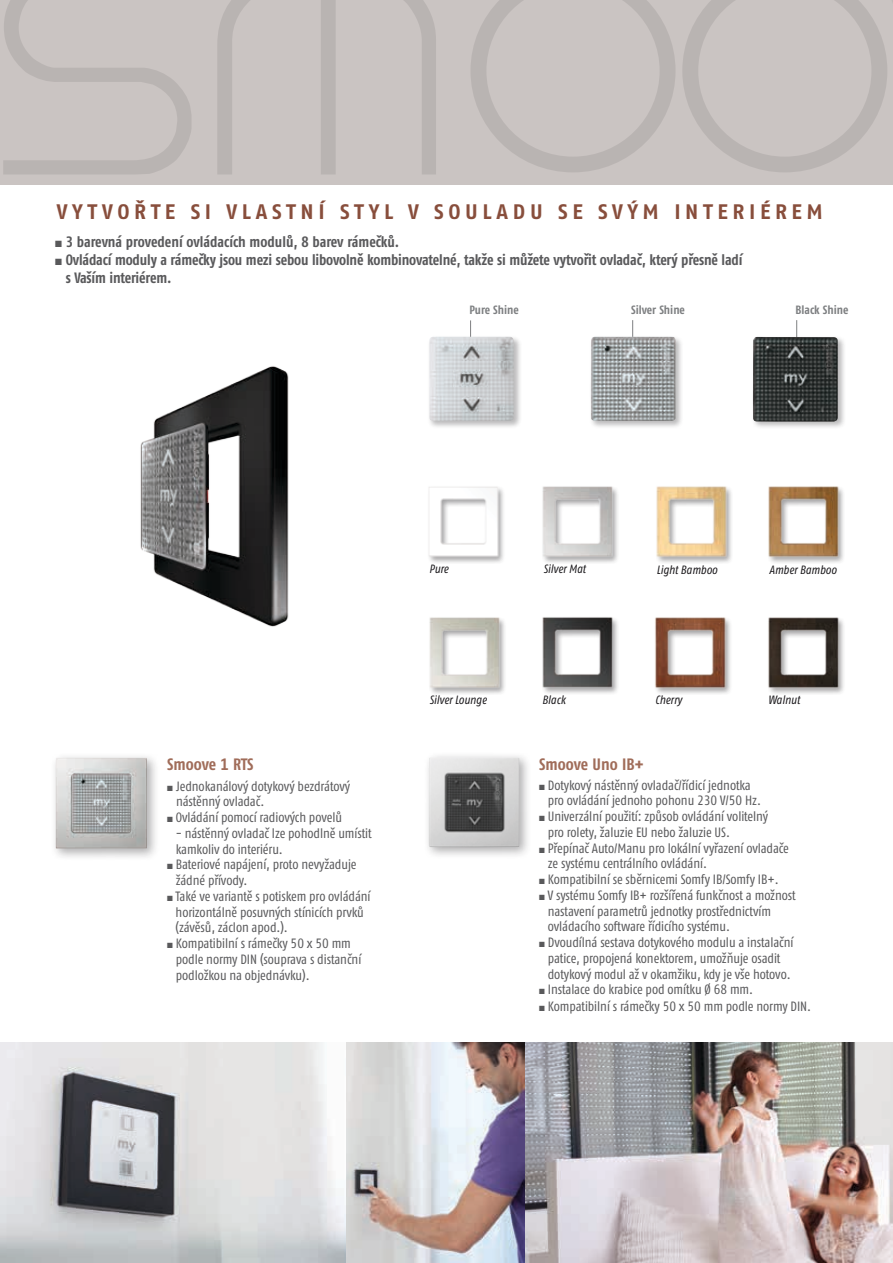
<style>
.page{position:relative;width:893px;height:1263px;background:#fff}
.page>*{position:absolute;margin:0;border:0;box-sizing:border-box;transform-origin:0 0}
.t1{font:700 21px "Fago Pro";letter-spacing:.22em;color:#884e3c}
.t2{font:700 condensed 16.5px "Fago Pro";color:#a06c59}
.t3{font:700 condensed 15px/18px "Fago Pro";letter-spacing:-.01em;color:#59595b}
.t4{font:condensed 13.5px/15.8px "Fago Pro";letter-spacing:-.005em;color:#59595b}
.t5{font:italic condensed 12px "Fago Pro";color:#1a181b}
.t6{font:700 condensed 12px "Fago Pro";color:#7e8082}
</style>
<div class="page">
<img style="left:0;top:1043px;width:347px;height:220px">
<img style="left:525px;top:1043px;width:368px;height:220px">
<img style="left:347px;top:1043px;width:178px;height:220px">
<div style="left:428px;top:617px;width:78px;height:79px;background:#1a181b;opacity:.4"></div>
<img style="left:428px;top:617px;width:76px;height:75px">
<div style="left:542px;top:617px;width:78px;height:78px;background:#f3f3f3"></div>
<img style="left:542px;top:617px;width:76px;height:75px">
<div style="left:541px;top:485px;width:79px;height:80px;background:#1a181b;opacity:.4"></div>
<img style="left:541px;top:485px;width:77px;height:76px">
<div style="left:427px;top:485px;width:78px;height:80px;background:#1a181b;opacity:.4"></div>
<img style="left:427px;top:485px;width:76px;height:76px">
<div style="left:654px;top:616px;width:78px;height:80px;background:#1a181b;opacity:.4"></div>
<img style="left:654px;top:616px;width:76px;height:76px">
<div style="left:767px;top:486px;width:78px;height:79px;background:#1a181b;opacity:.4"></div>
<img style="left:767px;top:486px;width:76px;height:75px">
<div style="left:767px;top:616px;width:78px;height:80px;background:#1a181b;opacity:.4"></div>
<img style="left:767px;top:616px;width:76px;height:76px">
<div style="left:655px;top:486px;width:78px;height:79px;background:#1a181b;opacity:.4"></div>
<img style="left:655px;top:486px;width:76px;height:75px">
<img style="left:140px;top:366px;width:149px;height:261px">
<hr style="left:796px;top:320px;width:1px;height:31px;background:#7e8082">
<hr style="left:632px;top:320px;width:1px;height:31px;background:#7e8082">
<hr style="left:470px;top:320px;width:1px;height:31px;background:#7e8082">
<div style="left:428px;top:335px;width:94px;height:94px;background:#1a181b;opacity:.3"></div>
<img style="left:429px;top:337px;width:85px;height:84px">
<div style="left:589px;top:335px;width:95px;height:94px;background:#1a181b;opacity:.3"></div>
<img style="left:591px;top:337px;width:85px;height:84px">
<div style="left:751px;top:335px;width:95px;height:95px;background:#1a181b;opacity:.3"></div>
<img style="left:753px;top:337px;width:85px;height:85px">
<div style="left:50px;top:752px;width:110px;height:109px;background:#1a181b;opacity:.35"></div>
<img style="left:56px;top:758px;width:91px;height:90px">
<img style="left:72px;top:773px;width:59px;height:59px">
<div style="left:423px;top:752px;width:109px;height:108px;background:#1a181b;opacity:.35"></div>
<img style="left:429px;top:757px;width:90px;height:90px">
<div style="left:0;top:0;width:893px;height:184px;background:#cac4c2"></div>
<svg style="left:3px;top:0;width:188px;height:174px"></svg>
<svg style="left:217px;top:0;width:219px;height:174px"></svg>
<svg style="left:471px;top:0;width:204px;height:172px"></svg>
<svg style="left:682px;top:0;width:211px;height:172px"></svg>
<h1 class="t1" style="left:57px;top:199px;width:515px">VYTVOŘTE SI VLASTNÍ STYL V SOULADU SE</h1>
<h1 class="t1" style="left:598px;top:199px;width:223px">SV ÝM INTERIÉREM</h1>
<p class="t3" style="left:55px;top:233px;width:345px">■ 3 barevná provedení ovládacích modulů, 8 barev rámečků.</p>
<p class="t3" style="left:66px;top:251px;width:678px;text-indent:-10px">■ Ovládací moduly a rámečky jsou mezi sebou libovolně kombinovatelné, takže si můžete vytvořit ovladač, který přesně ladí s Vaším interiérem.</p>
<p class="t6" style="left:469px;top:302px;width:51px">Pure Shine</p>
<p class="t6" style="left:631px;top:302px;width:55px">Silver Shine</p>
<p class="t6" style="left:796px;top:302px;width:54px">Black Shine</p>
<p class="t2" style="left:167px;top:754px;width:88px">Smoove 1 RTS</p>
<p class="t4" style="left:176px;top:778px;width:176px;text-indent:-9px">■ Jednokanálový dotykový bezdrátový nástěnný ovladač.</p>
<p class="t4" style="left:167px;top:809px;width:176px">■ Ovládání pomocí radiových povelů</p>
<p class="t4" style="left:176px;top:825px;width:197px">- nástěnný ovladač lze pohodlně umístit kamkoliv do interiéru.</p>
<p class="t4" style="left:176px;top:857px;width:182px;text-indent:-9px">■ Bateriové napájení, proto nevyžaduje žádné přívody.</p>
<p class="t4" style="left:176px;top:888px;width:197px;text-indent:-8px">■ Také ve variantě s potiskem pro ovládání horizontálně posuvných stínicích prvků (závěsů, záclon apod.).</p>
<p class="t4" style="left:176px;top:935px;width:187px;text-indent:-9px">■ Kompatibilní s rámečky 50 x 50 mm podle normy DIN (souprava s distanční podložkou na objednávku).</p>
<p class="t5" style="left:429px;top:561px;width:21px">Pure</p>
<p class="t5" style="left:543px;top:561px;width:44px">Silver Mat</p>
<p class="t5" style="left:429px;top:693px;width:58px">Silver Lounge</p>
<p class="t5" style="left:542px;top:692px;width:25px">Black</p>
<p class="t5" style="left:656px;top:562px;width:62px">Light Bamboo</p>
<p class="t5" style="left:655px;top:693px;width:28px">Cherry</p>
<p class="t5" style="left:769px;top:562px;width:69px">Amber Bamboo</p>
<p class="t5" style="left:768px;top:693px;width:33px">Walnut</p>
<p class="t2" style="left:539px;top:754px;width:106px">Smoove Uno IB+</p>
<p class="t4" style="left:548px;top:777px;width:215px;text-indent:-9px">■ Dotykový nástěnný ovladač/řídicí jednotka pro ovládání jednoho pohonu 230 V/50 Hz.</p>
<p class="t4" style="left:548px;top:809px;width:222px;text-indent:-9px">■ Univerzální použití: způsob ovládání volitelný pro rolety, žaluzie EU nebo žaluzie US.</p>
<p class="t4" style="left:548px;top:840px;width:243px;text-indent:-9px">■ Přepínač Auto/Manu pro lokální vyřazení ovladače ze systému centrálního ovládání.</p>
<p class="t4" style="left:539px;top:872px;width:241px">■ Kompatibilní se sběrnicemi Somfy IB/Somfy IB+.</p>
<p class="t4" style="left:548px;top:887px;width:249px;text-indent:-9px">■ V systému Somfy IB+ rozšířená funkčnost a možnost nastavení parametrů jednotky prostřednictvím ovládacího software řídicího systému.</p>
<p class="t4" style="left:539px;top:935px;width:256px;text-align:center">■ Dvoudílná sestava dotykového modulu a instalační patice, propojená konektorem, umožňuje osadit dotykový modul až v okamžiku, kdy je vše hotovo.</p>
<p class="t4" style="left:539px;top:982px;width:215px">■ Instalace do krabice pod omítku Ø 68 mm.</p>
<p class="t4" style="left:539px;top:998px;width:273px">■ Kompatibilní s rámečky 50 x 50 mm podle normy DIN.</p>
</div>
